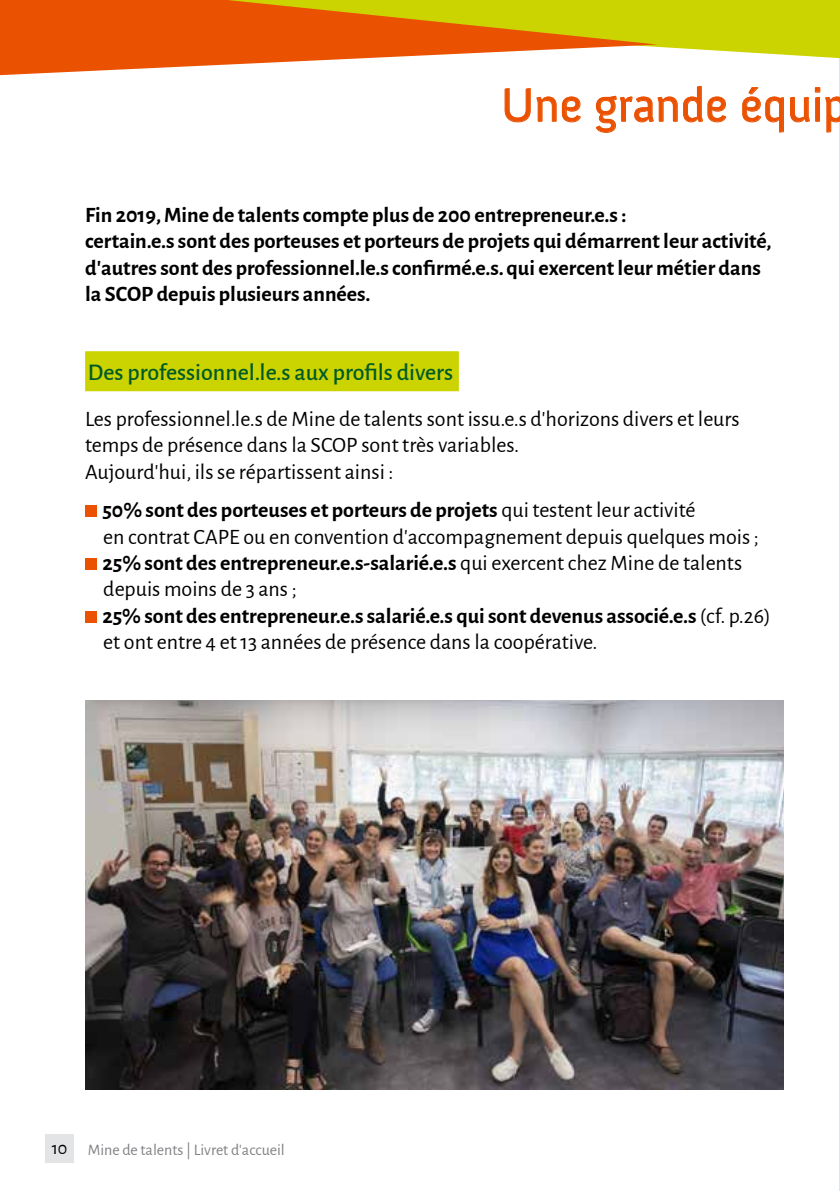
<style>
.page{position:relative;width:840px;height:1191px;background:#fff}
.page>*{position:absolute;margin:0;border:0;box-sizing:border-box;transform-origin:0 0}
.t1{font:48px "Anivers";color:#ea5100}
.t2{font:500 24px "Alegreya Sans";color:#005a27}
.t3{font:22px/26.4px "Alegreya Sans";color:#000}
.t4{font:700 22px/26.4px "Alegreya Sans";color:#000}
.t5{font:18px "Alegreya Sans";color:#000}
.t6{font:16px "Alegreya Sans";color:#818084}
.s1{font-weight:700}
</style>
<div class="page">
<div style="left:45px;top:1134px;width:29px;height:28px;background:#e3e4e6"></div>
<hr style="left:838px;top:0;width:1px;height:1191px;background:#e3e4e6">
<div style="left:85px;top:506px;width:11px;height:11px;background:#ea5100"></div>
<div style="left:85px;top:558px;width:11px;height:12px;background:#ea5100"></div>
<div style="left:85px;top:611px;width:11px;height:12px;background:#ea5100"></div>
<div style="left:85px;top:351px;width:373px;height:40px;background:#cbd400"></div>
<svg style="left:657px;top:0;width:182px;height:58px;background:#cfd818"></svg>
<svg style="left:0;top:0;width:657px;height:75px;fill:#ea5100"></svg>
<svg style="left:504px;top:88px;width:26px;height:34px"></svg>
<svg style="left:536px;top:97px;width:44px;height:25px"></svg>
<svg style="left:595px;top:86px;width:130px;height:47px"></svg>
<svg style="left:742px;top:87px;width:41px;height:46px"></svg>
<svg style="left:790px;top:87px;width:49px;height:46px"></svg>
<img style="left:85px;top:700px;width:697px;height:389px">
<h1 class="t1" style="left:500px;top:79px;width:348px">Une grande équip</h1>
<p class="t4" style="left:85px;top:200px;width:687px">Fin 2019, Mine de talents compte plus de 200 entrepreneur.e.s :<br>certain.e.s sont des porteuses et porteurs de projets qui démarrent leur activité, d’autres sont des professionnel.le.s confirmé.e.s. qui exercent leur métier dans la SCOP depuis plusieurs années.</p>
<p class="t2" style="left:88px;top:355px;width:366px">Des professionnel.le.s aux profils divers</p>
<p class="t3" style="left:85px;top:404px;width:655px">Les professionnel.le.s de Mine de talents sont issu.e.s d’horizons divers et leurs temps de présence dans la SCOP sont très variables.<br>Aujourd’hui, ils se répartissent ainsi :</p>
<p class="t3" style="left:102px;top:496px;width:669px"><span class="s1">50% sont des porteuses et porteurs de projets</span> qui testent leur activité<br>en contrat CAPE ou en convention d’accompagnement depuis quelques mois ; <span class="s1">25% sont des entrepreneur.e.s-salarié.e.s</span> qui exercent chez Mine de talents depuis moins de 3 ans ;<br><span class="s1">25% sont des entrepreneur.e.s salarié.e.s qui sont devenus associé.e.s</span> (cf. p.26) et ont entre 4 et 13 années de présence dans la coopérative.</p>
<p class="t5" style="left:52px;top:1135px;width:17px">10</p>
<p class="t6" style="left:88px;top:1138px;width:198px">Mine de talents | Livret d’accueil</p>
</div>
